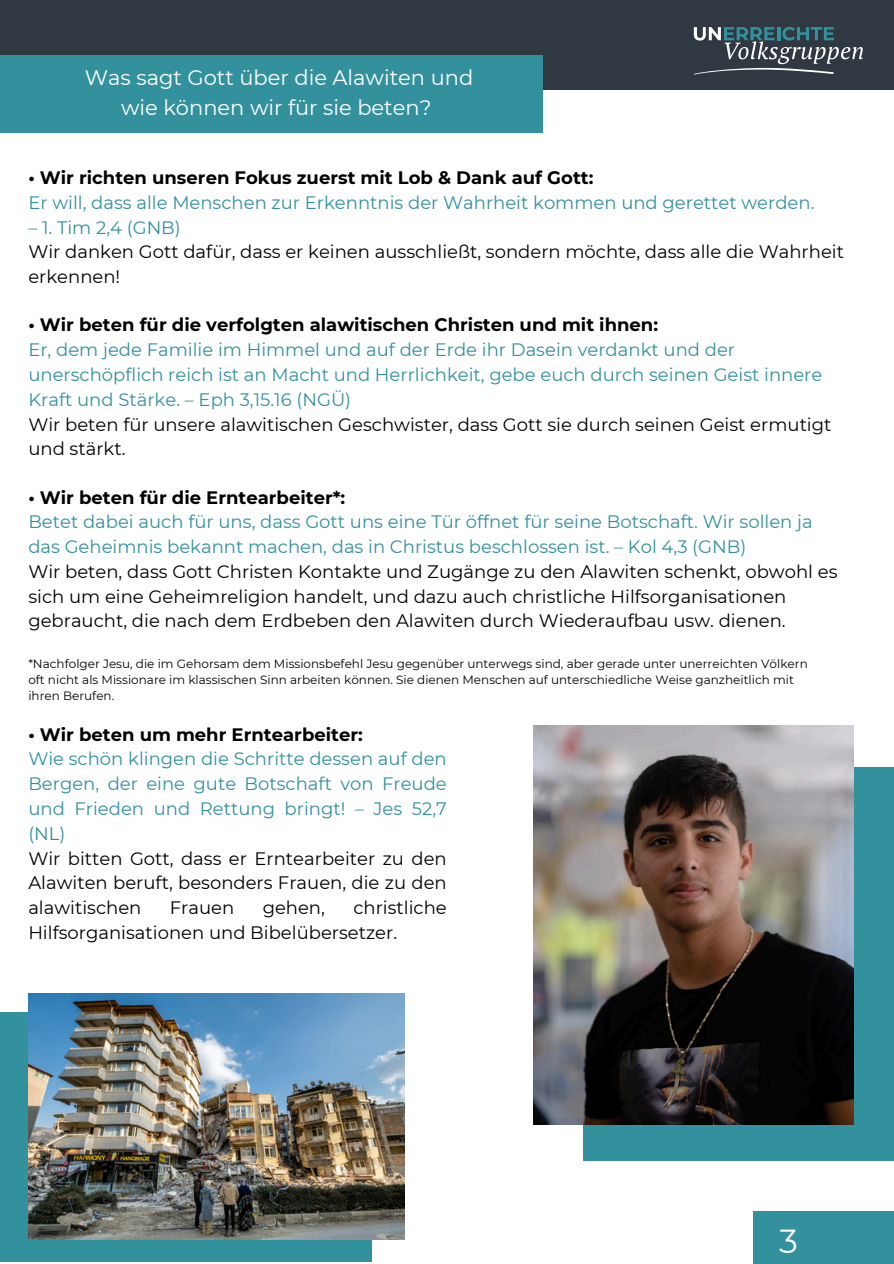
<style>
.page{position:relative;width:894px;height:1264px;background:#fff}
.page>*{position:absolute;margin:0;border:0;box-sizing:border-box;transform-origin:0 0}
.t1{font:33.3px "Montserrat";color:#fff}
.t2{font:21px/29.2px "Montserrat";color:#fff;text-align:center}
.t3{font:18px/24.8px "Montserrat";color:#33919e}
.t4{font:18px/24.8px "Montserrat";color:#000}
.t5{font:12px/16px "Montserrat";color:#000}
.s1{font-weight:700;color:#000}
.s2{color:#33919e}
.s3{color:#000}
.s4{font-weight:700}
</style>
<div class="page">
<div style="left:752px;top:1211px;width:141px;height:52px;background:#33919e"></div>
<div style="left:0;top:0;width:893px;height:89px;background:#303942"></div>
<svg style="left:693px;top:27px;width:169px;height:48px"></svg>
<div style="left:0;top:56px;width:542px;height:77px;background:#33919e"></div>
<div style="left:583px;top:767px;width:310px;height:394px;background:#33919e"></div>
<div style="left:0;top:1012px;width:371px;height:249px;background:#33919e"></div>
<img style="left:533px;top:725px;width:320px;height:399px">
<img style="left:28px;top:993px;width:376px;height:246px">
<h2 class="t2" style="left:85px;top:63px;width:390px">Was sagt Gott über die Alawiten und wie können wir für sie beten?</h2>
<p class="t3" style="left:28px;top:165px;width:787px"><span class="s1">• Wir richten unseren Fokus zuerst mit Lob &amp; Dank auf Gott:<br></span>Er will, dass alle Menschen zur Erkenntnis der Wahrheit kommen und gerettet werden.</p>
<p class="t4" style="left:28px;top:215px;width:817px"><span class="s2">– 1. Tim 2,4 (GNB)<br></span>Wir danken Gott dafür, dass er keinen ausschließt, sondern möchte, dass alle die Wahrheit erkennen!</p>
<h2 class="t3" style="left:28px;top:312px;width:804px"><span class="s1">• Wir beten für die verfolgten alawitischen Christen und mit ihnen:<br></span>Er, dem jede Familie im Himmel und auf der Erde ihr Dasein verdankt und der unerschöpflich reich ist an Macht und Herrlichkeit, gebe euch durch seinen Geist innere Kraft und Stärke. – Eph 3,15.16 (NGÜ)<br><span class="s3">Wir beten für unsere alawitischen Geschwister, dass Gott sie durch seinen Geist ermutigt und stärkt.</span></h2>
<p class="t4" style="left:28px;top:484px;width:810px"><span class="s4">• Wir beten für die Erntearbeiter*:<br></span><span class="s2">Betet dabei auch für uns, dass Gott uns eine Tür öffnet für seine Botschaft. Wir sollen ja das Geheimnis bekannt machen, das in Christus beschlossen ist. – Kol 4,3 (GNB)<br></span>Wir beten, dass Gott Christen Kontakte und Zugänge zu den Alawiten schenkt, obwohl es sich um eine Geheimreligion handelt, und dazu auch christliche Hilfsorganisationen gebraucht, die nach dem Erdbeben den Alawiten durch Wiederaufbau usw. dienen.</p>
<p class="t5" style="left:28px;top:655px;width:780px">*Nachfolger Jesu, die im Gehorsam dem Missionsbefehl Jesu gegenüber unterwegs sind, aber gerade unter unerreichten Völkern oft nicht als Missionare im klassischen Sinn arbeiten können. Sie dienen Menschen auf unterschiedliche Weise ganzheitlich mit ihren Berufen.</p>
<p class="t3" style="left:28px;top:722px;width:420px"><span class="s1">• Wir beten um mehr Erntearbeiter:<br></span>Wie schön klingen die Schritte dessen auf den Bergen, der eine gute Botschaft von Freude und Frieden und Rettung bringt! – Jes 52,7 (NL)<br><span class="s3">Wir bitten Gott, dass er Erntearbeiter zu den Alawiten beruft, besonders Frauen, die zu den alawitischen</span></p>
<p class="t4" style="left:28px;top:895px;width:420px;text-indent:325px">christliche<br>Hilfsorganisationen und Bibelübersetzer.</p>
<p class="t4" style="left:170px;top:895px;width:66px">Frauen</p>
<p class="t4" style="left:262px;top:895px;width:64px">gehen,</p>
<h2 class="t1" style="left:779px;top:1221px;width:20px">3</h2>
</div>
